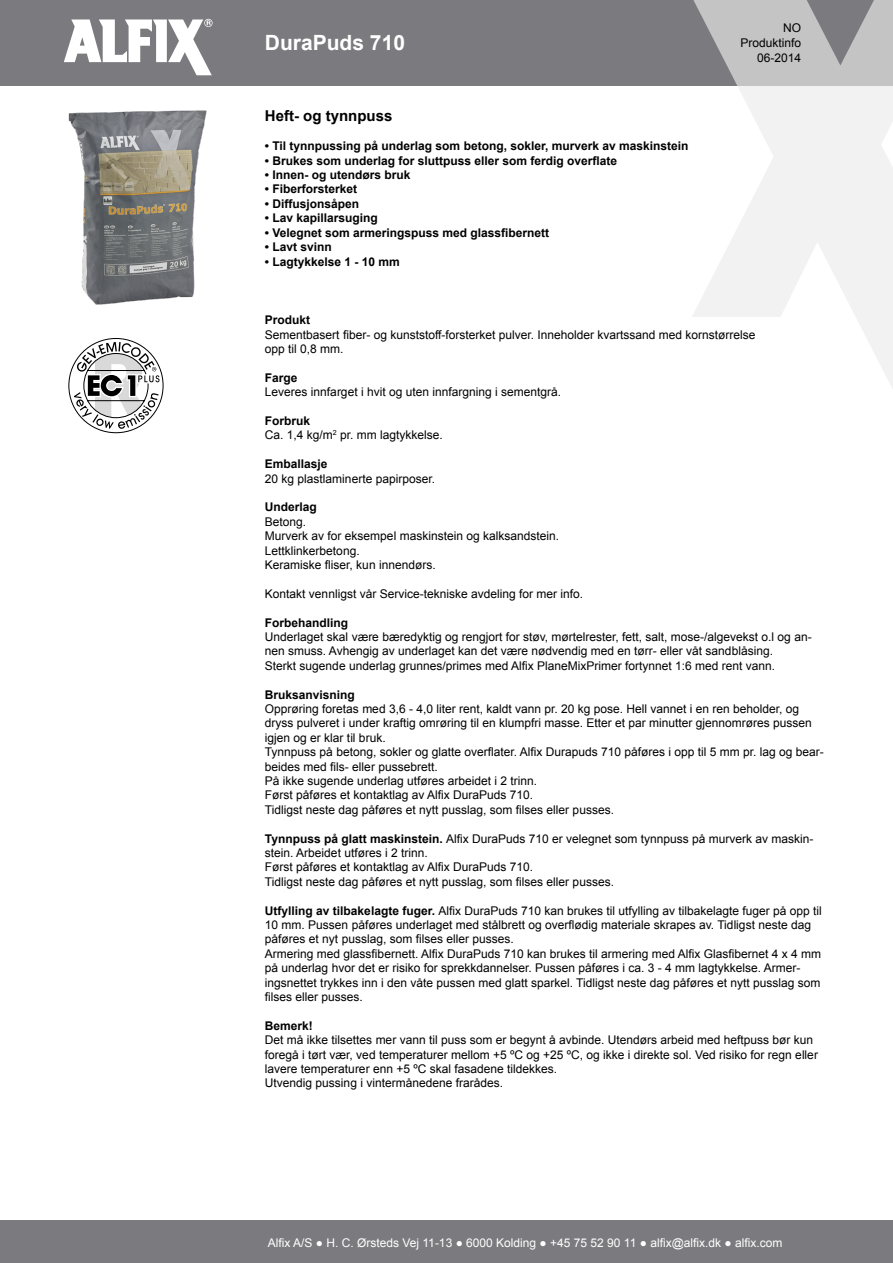
<style>
.page{position:relative;width:893px;height:1263px;background:#fff}
.page>*{position:absolute;margin:0;border:0;box-sizing:border-box;transform-origin:0 0}
.t1{font:700 21px "Arial";color:#fff}
.Brødtekst{font:700 15px "Arial";color:#000}
.Brødtekst-2{font:12px/14.4px "Arial";color:#000}
.Brødtekst-3{font:700 12px "Arial";color:#000}
.t2{font:12px "Arial";color:#fff}
.s1{font-weight:700}
</style>
<div class="page">
<div style="left:0;top:0;width:893px;height:85px;background:#7b7b7f"></div>
<div style="left:0;top:1220px;width:893px;height:43px;background:#7b7b7f"></div>
<svg style="left:691px;top:0;width:202px;height:388px"></svg>
<svg style="left:64px;top:19px;width:149px;height:56px"></svg>
<img style="left:68px;top:110px;width:139px;height:195px">
<svg style="left:68px;top:338px;width:96px;height:95px"></svg>
<p class="t1" style="left:265px;top:29px;width:142px">DuraPuds 710</p>
<p class="Brødtekst" style="left:265px;top:106px;width:129px">Heft- og tynnpuss</p>
<p class="Brødtekst-3" style="left:265px;top:138px;width:425px">• Til tynnpussing på underlag som betong, sokler, murverk av maskinstein</p>
<p class="Brødtekst-3" style="left:265px;top:152px;width:354px">• Brukes som underlag for sluttpuss eller som ferdig overflate</p>
<p class="Brødtekst-3" style="left:265px;top:167px;width:147px">• Innen- og utendørs bruk</p>
<p class="Brødtekst-3" style="left:265px;top:181px;width:94px">• Fiberforsterket</p>
<p class="Brødtekst-3" style="left:265px;top:196px;width:96px">• Diffusjonsåpen</p>
<p class="Brødtekst-3" style="left:265px;top:210px;width:114px">• Lav kapillarsuging</p>
<p class="Brødtekst-3" style="left:265px;top:224px;width:286px">• Velegnet som armeringspuss med glassfibernett</p>
<p class="Brødtekst-3" style="left:265px;top:239px;width:68px">• Lavt svinn</p>
<p class="Brødtekst-3" style="left:265px;top:253px;width:136px">• Lagtykkelse 1 - 10 mm</p>
<p class="Brødtekst-2" style="left:783px;top:21px;width:19px">NO</p>
<p class="Brødtekst-2" style="left:741px;top:36px;width:62px">Produktinfo</p>
<p class="Brødtekst-2" style="left:757px;top:51px;width:46px">06-2014</p>
<p class="Brødtekst-3" style="left:265px;top:312px;width:47px">Produkt</p>
<p class="Brødtekst-2" style="left:265px;top:327px;width:492px">Sementbasert fiber- og kunststoff-forsterket pulver. Inneholder kvartssand med kornstørrelse</p>
<p class="Brødtekst-2" style="left:265px;top:342px;width:80px">opp til 0,8 mm.</p>
<p class="Brødtekst-3" style="left:265px;top:369px;width:34px">Farge</p>
<p class="Brødtekst-2" style="left:265px;top:385px;width:298px">Leveres innfarget i hvit og uten innfargning i sementgrå.</p>
<p class="Brødtekst-3" style="left:265px;top:413px;width:47px">Forbruk</p>
<p class="Brødtekst-2" style="left:265px;top:428px;width:179px">Ca. 1,4 kg/m<sup>2</sup> pr. mm lagtykkelse.</p>
<p class="Brødtekst-3" style="left:265px;top:456px;width:64px">Emballasje</p>
<p class="Brødtekst-2" style="left:265px;top:471px;width:172px">20 kg plastlaminerte papirposer.</p>
<p class="Brødtekst-3" style="left:265px;top:499px;width:54px">Underlag</p>
<p class="Brødtekst-2" style="left:265px;top:514px;width:43px">Betong.</p>
<p class="Brødtekst-2" style="left:265px;top:529px;width:296px">Murverk av for eksempel maskinstein og kalksandstein.</p>
<p class="Brødtekst-2" style="left:265px;top:543px;width:96px">Lettklinkerbetong.</p>
<p class="Brødtekst-2" style="left:265px;top:558px;width:172px">Keramiske fliser, kun innendørs.</p>
<p class="Brødtekst-2" style="left:265px;top:586px;width:320px">Kontakt vennligst vår Service-tekniske avdeling for mer info.</p>
<p class="Brødtekst-3" style="left:265px;top:614px;width:85px">Forbehandling</p>
<p class="Brødtekst-2" style="left:265px;top:630px;width:548px">Underlaget skal være bæredyktig og rengjort for støv, mørtelrester, fett, salt, mose-/algevekst o.l og an&shy;nen smuss. Avhengig av underlaget kan det være nødvendig med en tørr- eller våt sandblåsing.</p>
<p class="Brødtekst-2" style="left:265px;top:658px;width:512px">Sterkt sugende underlag grunnes/primes med Alfix PlaneMixPrimer fortynnet 1:6 med rent vann.</p>
<p class="Brødtekst-3" style="left:265px;top:686px;width:92px">Bruksanvisning</p>
<p class="Brødtekst-2" style="left:265px;top:702px;width:548px">Opprøring foretas med 3,6 - 4,0 liter rent, kaldt vann pr. 20 kg pose. Hell vannet i en ren beholder, og dryss pulveret i under kraftig omrøring til en klumpfri masse. Etter et par minutter gjennomrøres pussen igjen og er klar til bruk.</p>
<p class="Brødtekst-2" style="left:265px;top:745px;width:560px">Tynnpuss på betong, sokler og glatte overflater. Alfix Durapuds 710 påføres i opp til 5 mm pr. lag og bear&shy;beides med fils- eller pussebrett.</p>
<p class="Brødtekst-2" style="left:265px;top:774px;width:274px">På ikke sugende underlag utføres arbeidet i 2 trinn.</p>
<p class="Brødtekst-2" style="left:265px;top:788px;width:270px">Først påføres et kontaktlag av Alfix DuraPuds 710.</p>
<p class="Brødtekst-2" style="left:265px;top:802px;width:351px">Tidligst neste dag påføres et nytt pusslag, som filses eller pusses.</p>
<p class="Brødtekst-2" style="left:265px;top:831px;width:550px"><span class="s1">Tynnpuss på glatt maskinstein.</span> Alfix DuraPuds 710 er velegnet som tynnpuss på murverk av maskin&shy;stein. Arbeidet utføres i 2 trinn.</p>
<p class="Brødtekst-2" style="left:265px;top:860px;width:270px">Først påføres et kontaktlag av Alfix DuraPuds 710.</p>
<p class="Brødtekst-2" style="left:265px;top:874px;width:351px">Tidligst neste dag påføres et nytt pusslag, som filses eller pusses.</p>
<p class="Brødtekst-2" style="left:265px;top:903px;width:558px"><span class="s1">Utfylling av tilbakelagte fuger.</span> Alfix DuraPuds 710 kan brukes til utfylling av tilbakelagte fuger på opp til<br>10 mm. Pussen påføres underlaget med stålbrett og overflødig materiale skrapes av. Tidligst neste dag påføres et nyt pusslag, som filses eller pusses.</p>
<p class="Brødtekst-2" style="left:265px;top:946px;width:558px">Armering med glassfibernett. Alfix DuraPuds 710 kan brukes til armering med Alfix Glasfibernet 4 x 4 mm på underlag hvor det er risiko for sprekkdannelser. Pussen påføres i ca. 3 - 4 mm lagtykkelse. Armer&shy;ingsnettet trykkes inn i den våte pussen med glatt sparkel. Tidligst neste dag påføres et nytt pusslag som filses eller pusses.</p>
<p class="Brødtekst-3" style="left:265px;top:1017px;width:50px">Bemerk!</p>
<p class="Brødtekst-2" style="left:265px;top:1033px;width:554px">Det må ikke tilsettes mer vann til puss som er begynt å avbinde. Utendørs arbeid med heftpuss bør kun foregå i tørt vær, ved temperaturer mellom +5 ºC og +25 ºC, og ikke i direkte sol. Ved risiko for regn eller lavere temperaturer enn +5 ºC skal fasadene tildekkes.</p>
<p class="Brødtekst-2" style="left:265px;top:1076px;width:240px">Utvendig pussing i vintermånedene frarådes.</p>
<p class="t2" style="left:268px;top:1235px;width:516px">Alfix A/S ● H. C. Ørsteds Vej 11-13 ● 6000 Kolding ● +45 75 52 90 11 ● alfix@alfix.dk ● alfix.com</p>
</div>
